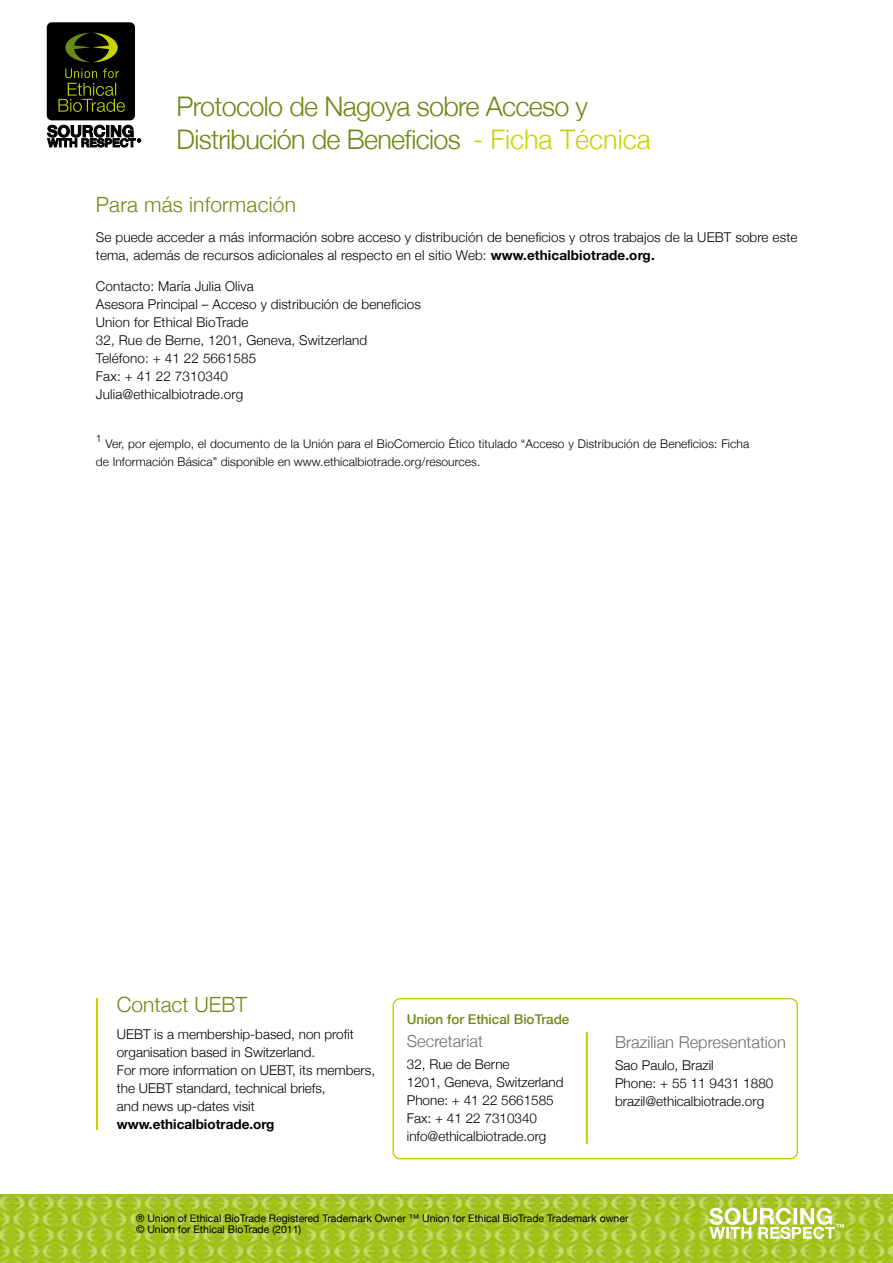
<style>
.page{position:relative;width:893px;height:1263px;background:#fff}
.page>*{position:absolute;margin:0;border:0;box-sizing:border-box;transform-origin:0 0}
.t1{font:300 27px/33px "Helvetica Neue";letter-spacing:-.025em;color:#6b8a15}
.t2{font:300 21px "Helvetica Neue";letter-spacing:.01em;color:#6b8a15}
.t3{font:300 16.5px "Helvetica Neue";color:#706f6f}
.t4{font:300 13.5px/18px "Helvetica Neue";letter-spacing:.01em;color:#000}
.t5{font:700 13.5px "Helvetica Neue";color:#000}
.t6{font:500 13.5px "Helvetica Neue";color:#6b8a15}
.t7{font:300 12px/18px "Helvetica Neue";letter-spacing:.01em;color:#000}
.t8{font:10.5px/10.5px "Helvetica Neue";color:#000}
.t9{font:300 10.5px "Helvetica Neue";color:#000}
.s1{color:#c8d300}
.s2{font-weight:700}
</style>
<div class="page">
<img style="left:0;top:1195px;width:893px;height:68px">
<svg style="left:709px;top:1208px;width:135px;height:31px"></svg>
<svg style="left:47px;top:125px;width:94px;height:22px"></svg>
<div style="left:47px;top:22px;width:88px;height:98px;background:#000;border-radius:5px"></div>
<svg style="left:65px;top:33px;width:53px;height:29px"></svg>
<svg style="left:58px;top:68px;width:67px;height:44px"></svg>
<div style="left:392px;top:998px;width:406px;height:161px;border:2px solid #c8d300;border-radius:7px"></div>
<hr style="left:586px;top:1032px;width:2px;height:112px;background:#c8d300">
<hr style="left:96px;top:998px;width:2px;height:132px;background:#c8d300">
<h1 class="t1" style="left:177px;top:90px;width:476px">Protocolo de Nagoya sobre Acceso y<br>Distribución de Beneficios <span class="s1">- Ficha Técnica</span></h1>
<h2 class="t2" style="left:96px;top:191px;width:202px">Para más información</h2>
<p class="t4" style="left:96px;top:228px;width:703px">Se puede acceder a más información sobre acceso y distribución de beneficios y otros trabajos de la UEBT sobre este tema, además de recursos adicionales al respecto en el sitio Web: <span class="s2">www.ethicalbiotrade.org.</span></p>
<p class="t4" style="left:96px;top:277px;width:327px">Contacto: María Julia Oliva<br>Asesora Principal – Acceso y distribución de beneficios<br>Union for Ethical BioTrade<br>32, Rue de Berne, 1201, Geneva, Switzerland<br>Teléfono: + 41 22 5661585<br>Fax: + 41 22 7310340<br>Julia@ethicalbiotrade.org</p>
<p class="t9" style="left:96px;top:432px;width:7px">1</p>
<p class="t7" style="left:96px;top:434px;width:655px;text-indent:10px">Ver, por ejemplo, el documento de la Unión para el BioComercio Ético titulado “Acceso y Distribución de Beneficios: Ficha de Información Básica” disponible en www.ethicalbiotrade.org/resources.</p>
<h2 class="t2" style="left:117px;top:992px;width:132px">Contact UEBT</h2>
<p class="t4" style="left:117px;top:1025px;width:260px">UEBT is a membership-based, non profit organisation based in Switzerland.<br>For more information on UEBT, its members, the UEBT standard, technical briefs,<br>and news up-dates visit</p>
<p class="t5" style="left:117px;top:1116px;width:159px">www.ethicalbiotrade.org</p>
<p class="t6" style="left:407px;top:1011px;width:164px">Union for Ethical BioTrade</p>
<p class="t3" style="left:407px;top:1031px;width:78px">Secretariat</p>
<p class="t4" style="left:407px;top:1055px;width:158px">32, Rue de Berne<br>1201, Geneva, Switzerland<br>Phone: + 41 22 5661585<br>Fax: + 41 22 7310340 info@ethicalbiotrade.org</p>
<p class="t3" style="left:615px;top:1032px;width:172px">Brazilian Representation</p>
<p class="t4" style="left:615px;top:1056px;width:160px">Sao Paulo, Brazil<br>Phone: + 55 11 9431 1880 brazil@ethicalbiotrade.org</p>
<p class="t8" style="left:136px;top:1213px;width:494px">® Union of Ethical BioTrade Registered Trademark Owner ™ Union for Ethical BioTrade Trademark owner © Union for Ethical BioTrade (2011)</p>
</div>
